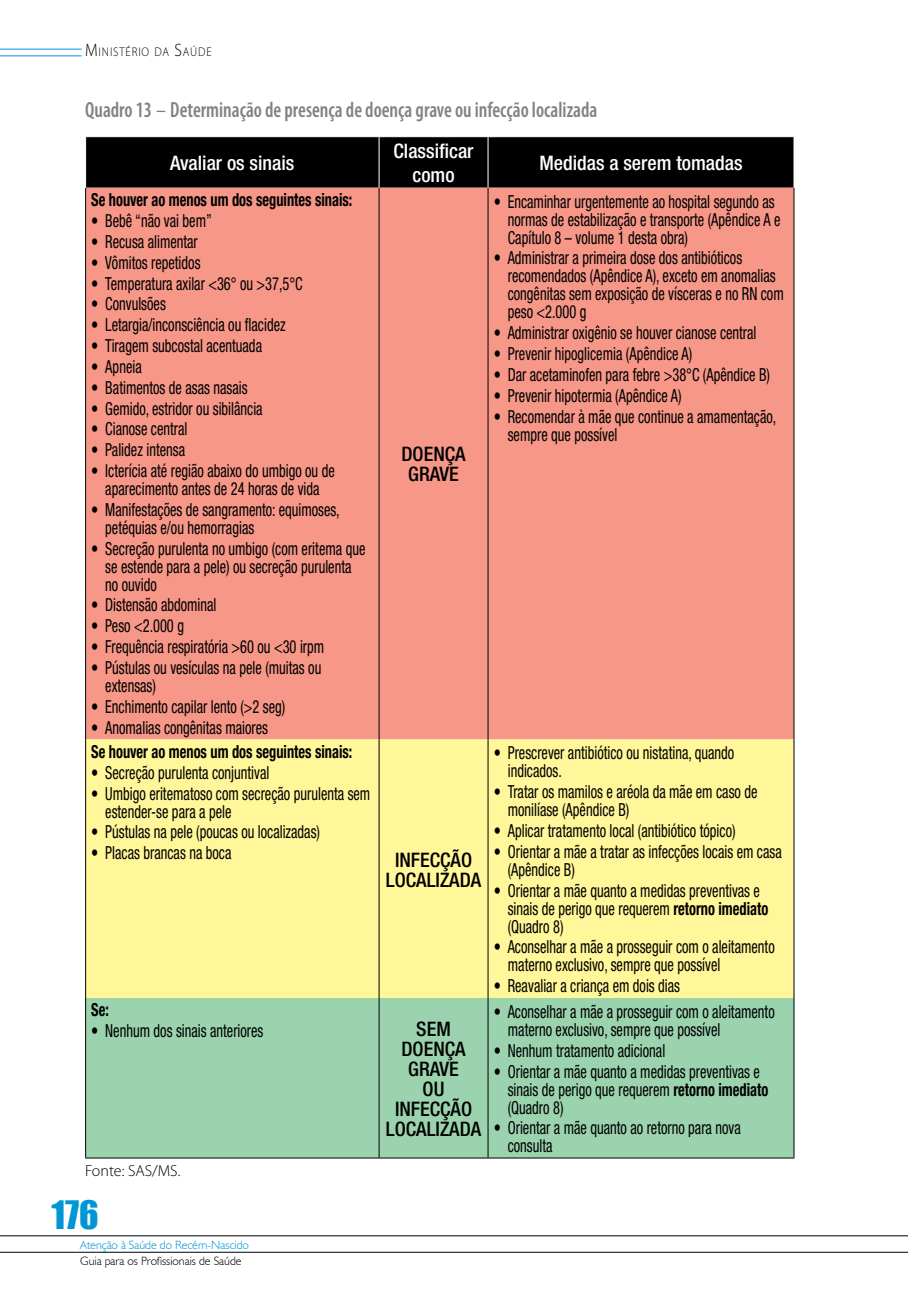
<style>
.page{position:relative;width:908px;height:1304px;background:#fff}
.page>*{position:absolute;margin:0;border:0;box-sizing:border-box;transform-origin:0 0}
.t1{font:36px "Impact";color:#0096d6}
.t2{font:600 condensed 22px "Myriad Pro";color:#808285;scale:.9 1}
.t3{font:500 condensed 20px/20px "Helvetica Neue";color:#000;text-align:center}
.t4{font:500 condensed 20px/24px "Helvetica Neue";color:#fff;text-align:center}
.t5{font:condensed 18px/18px "Helvetica Neue";color:#000;scale:.8 1}
.t6{font:700 condensed 18px "Helvetica Neue LT Std";color:#000;scale:.8 1}
.t7{font:300 16px "Myriad Pro";color:#000}
.t8{font:300 12.6px "Myriad Pro";letter-spacing:.075em;color:#000;scale:.9 1}
.t9{font:300 12px "Humanist 521 BT";color:#000}
.t10{font:300 12px "Humanist 521 BT";color:#0096d6}
.s1{font-size:18px}
.s2{font-weight:400;font-stretch:normal}
.s3{font-family:"Helvetica Neue LT Std";font-weight:700}
</style>
<div class="page">
<hr style="left:0;top:1235px;width:907px;height:1px;background:#000">
<hr style="left:0;top:1252px;width:907px;height:1px;background:#000">
<hr style="left:0;top:49px;width:82px;height:1px;background:#0096d6">
<hr style="left:0;top:56px;width:82px;height:1px;background:#0096d6">
<div style="left:86px;top:137px;width:707px;height:51px;background:#000"></div>
<div style="left:86px;top:188px;width:707px;height:551px;background:#f69788"></div>
<div style="left:86px;top:739px;width:707px;height:259px;background:#fff799"></div>
<div style="left:86px;top:998px;width:707px;height:159px;background:#9bd3ae"></div>
<hr style="left:85px;top:188px;width:1px;height:551px;background:#000">
<hr style="left:378px;top:188px;width:1px;height:551px;background:#000">
<hr style="left:487px;top:188px;width:1px;height:551px;background:#000">
<hr style="left:793px;top:188px;width:1px;height:551px;background:#000">
<hr style="left:85px;top:739px;width:1px;height:259px;background:#000">
<hr style="left:378px;top:739px;width:1px;height:259px;background:#000">
<hr style="left:487px;top:739px;width:1px;height:259px;background:#000">
<hr style="left:793px;top:739px;width:1px;height:259px;background:#000">
<hr style="left:85px;top:998px;width:1px;height:159px;background:#000">
<hr style="left:378px;top:998px;width:1px;height:159px;background:#000">
<hr style="left:487px;top:998px;width:1px;height:159px;background:#000">
<hr style="left:793px;top:998px;width:1px;height:159px;background:#000">
<hr style="left:85px;top:1157px;width:294px;height:1px;background:#000">
<hr style="left:379px;top:1157px;width:109px;height:1px;background:#000">
<hr style="left:488px;top:1157px;width:306px;height:1px;background:#000">
<hr style="left:378px;top:137px;width:1px;height:51px;background:#fff">
<hr style="left:487px;top:137px;width:1px;height:51px;background:#fff">
<p class="t8" style="left:85px;top:44px;width:142px"><span class="s1">M</span>INISTÉRIO DA <span class="s1">S</span>AÚDE</p>
<p class="t2" style="left:85px;top:96px;width:570px">Quadro 13 <span class="s2">–</span> Determinação de presença de doença grave ou infecção localizada</p>
<p class="t4" style="left:170px;top:151px;width:126px">Avaliar os sinais</p>
<p class="t4" style="left:393px;top:139px;width:82px">Classificar como</p>
<p class="t4" style="left:539px;top:151px;width:205px">Medidas a serem tomadas</p>
<p class="t6" style="left:91px;top:189px;width:327px">Se houver ao menos um dos seguintes sinais:</p>
<p class="t5" style="left:91px;top:212px;width:152px">• Bebê “não vai bem”</p>
<p class="t5" style="left:91px;top:232px;width:135px">• Recusa alimentar</p>
<p class="t5" style="left:91px;top:253px;width:138px">• Vômitos repetidos</p>
<p class="t5" style="left:91px;top:274px;width:266px">• Temperatura axilar &lt;36° ou &gt;37,5°C</p>
<p class="t5" style="left:91px;top:295px;width:95px">• Convulsões</p>
<p class="t5" style="left:91px;top:316px;width:244px">• Letargia/inconsciência ou flacidez</p>
<p class="t5" style="left:91px;top:337px;width:215px">• Tiragem subcostal acentuada</p>
<p class="t5" style="left:91px;top:357px;width:64px">• Apneia</p>
<p class="t5" style="left:91px;top:378px;width:197px">• Batimentos de asas nasais</p>
<p class="t5" style="left:91px;top:399px;width:216px">• Gemido, estridor ou sibilância</p>
<p class="t5" style="left:91px;top:420px;width:122px">• Cianose central</p>
<p class="t5" style="left:91px;top:441px;width:119px">• Palidez intensa</p>
<p class="t5" style="left:91px;top:461px;width:306px;text-align:center">• Icterícia até região abaixo do umbigo ou de aparecimento antes de 24 horas de vida</p>
<p class="t5" style="left:105px;top:500px;width:294px;text-indent:-14px">• Manifestações de sangramento: equimoses, petéquias e/ou hemorragias</p>
<p class="t5" style="left:105px;top:539px;width:326px;text-indent:-14px">• Secreção purulenta no umbigo (com eritema que se estende para a pele) ou secreção purulenta no ouvido</p>
<p class="t5" style="left:91px;top:596px;width:158px">• Distensão abdominal</p>
<p class="t5" style="left:91px;top:617px;width:117px">• Peso &lt;2.000 g</p>
<p class="t5" style="left:91px;top:638px;width:292px">• Frequência respiratória &gt;60 ou &lt;30 irpm</p>
<p class="t5" style="left:105px;top:658px;width:271px;text-indent:-14px">• Pústulas ou vesículas na pele (muitas ou extensas)</p>
<p class="t5" style="left:91px;top:697px;width:244px">• Enchimento capilar lento (&gt;2 seg)</p>
<p class="t5" style="left:91px;top:718px;width:222px">• Anomalias congênitas maiores</p>
<p class="t3" style="left:401px;top:444px;width:66px">DOENÇA<br>GRAVE</p>
<p class="t6" style="left:91px;top:741px;width:327px">Se houver ao menos um dos seguintes sinais:</p>
<p class="t5" style="left:91px;top:763px;width:224px">• Secreção purulenta conjuntival</p>
<p class="t5" style="left:105px;top:784px;width:332px;text-indent:-14px">• Umbigo eritematoso com secreção purulenta sem estender-se para a pele</p>
<p class="t5" style="left:91px;top:823px;width:287px">• Pústulas na pele (poucas ou localizadas)</p>
<p class="t5" style="left:91px;top:844px;width:177px">• Placas brancas na boca</p>
<p class="t3" style="left:386px;top:849px;width:97px">INFECÇÃO<br>LOCALIZADA</p>
<p class="t6" style="left:91px;top:999px;width:23px">Se:</p>
<p class="t5" style="left:91px;top:1022px;width:217px">• Nenhum dos sinais anteriores</p>
<p class="t3" style="left:386px;top:1018px;width:97px">SEM<br>DOENÇA<br>GRAVE<br>OU<br>INFECÇÃO<br>LOCALIZADA</p>
<p class="t7" style="left:85px;top:1161px;width:97px">Fonte: SAS/MS.</p>
<h1 class="t1" style="left:51px;top:1187px;width:49px">176</h1>
<p class="t10" style="left:80px;top:1237px;width:170px">Atenção à Saúde do Recém-Nascido</p>
<p class="t9" style="left:80px;top:1254px;width:163px">Guia para os Profissionais de Saúde</p>
<p class="t5" style="left:507px;top:192px;width:342px;text-indent:-14px">• Encaminhar urgentemente ao hospital segundo as normas de estabilização e transporte (Apêndice A e<br>Capítulo 8 – volume 1 desta obra)</p>
<p class="t5" style="left:507px;top:249px;width:346px;text-indent:-14px">• Administrar a primeira dose dos antibióticos recomendados (Apêndice A), exceto em anomalias congênitas sem exposição de vísceras e no RN com peso &lt;2.000 g</p>
<p class="t5" style="left:493px;top:324px;width:330px">• Administrar oxigênio se houver cianose central</p>
<p class="t5" style="left:493px;top:345px;width:249px">• Prevenir hipoglicemia (Apêndice A)</p>
<p class="t5" style="left:493px;top:365px;width:347px">• Dar acetaminofen para febre &gt;38°C (Apêndice B)</p>
<p class="t5" style="left:493px;top:386px;width:236px">• Prevenir hipotermia (Apêndice A)</p>
<p class="t5" style="left:507px;top:407px;width:337px;text-indent:-14px">• Recomendar à mãe que continue a amamentação, sempre que possível</p>
<p class="t5" style="left:507px;top:744px;width:284px;text-indent:-14px">• Prescrever antibiótico ou nistatina, quando indicados.</p>
<p class="t5" style="left:507px;top:783px;width:313px;text-indent:-14px">• Tratar os mamilos e aréola da mãe em caso de monilíase (Apêndice B)</p>
<p class="t5" style="left:493px;top:821px;width:304px">• Aplicar tratamento local (antibiótico tópico)</p>
<p class="t5" style="left:507px;top:842px;width:344px;text-indent:-14px">• Orientar a mãe a tratar as infecções locais em casa (Apêndice B)</p>
<p class="t5" style="left:507px;top:881px;width:327px;text-indent:-14px">• Orientar a mãe quanto a medidas preventivas e sinais de perigo que requerem <span class="s3">retorno imediato </span>(Quadro 8)</p>
<p class="t5" style="left:507px;top:938px;width:335px;text-indent:-14px">• Aconselhar a mãe a prosseguir com o aleitamento materno exclusivo, sempre que possível</p>
<p class="t5" style="left:493px;top:977px;width:234px">• Reavaliar a criança em dois dias</p>
<p class="t5" style="left:507px;top:1002px;width:335px;text-indent:-14px">• Aconselhar a mãe a prosseguir com o aleitamento materno exclusivo, sempre que possível</p>
<p class="t5" style="left:493px;top:1041px;width:216px">• Nenhum tratamento adicional</p>
<p class="t5" style="left:507px;top:1062px;width:327px;text-indent:-14px">• Orientar a mãe quanto a medidas preventivas e sinais de perigo que requerem <span class="s3">retorno imediato </span>(Quadro 8)</p>
<p class="t5" style="left:507px;top:1119px;width:293px;text-indent:-14px">• Orientar a mãe quanto ao retorno para nova consulta</p>
</div>
